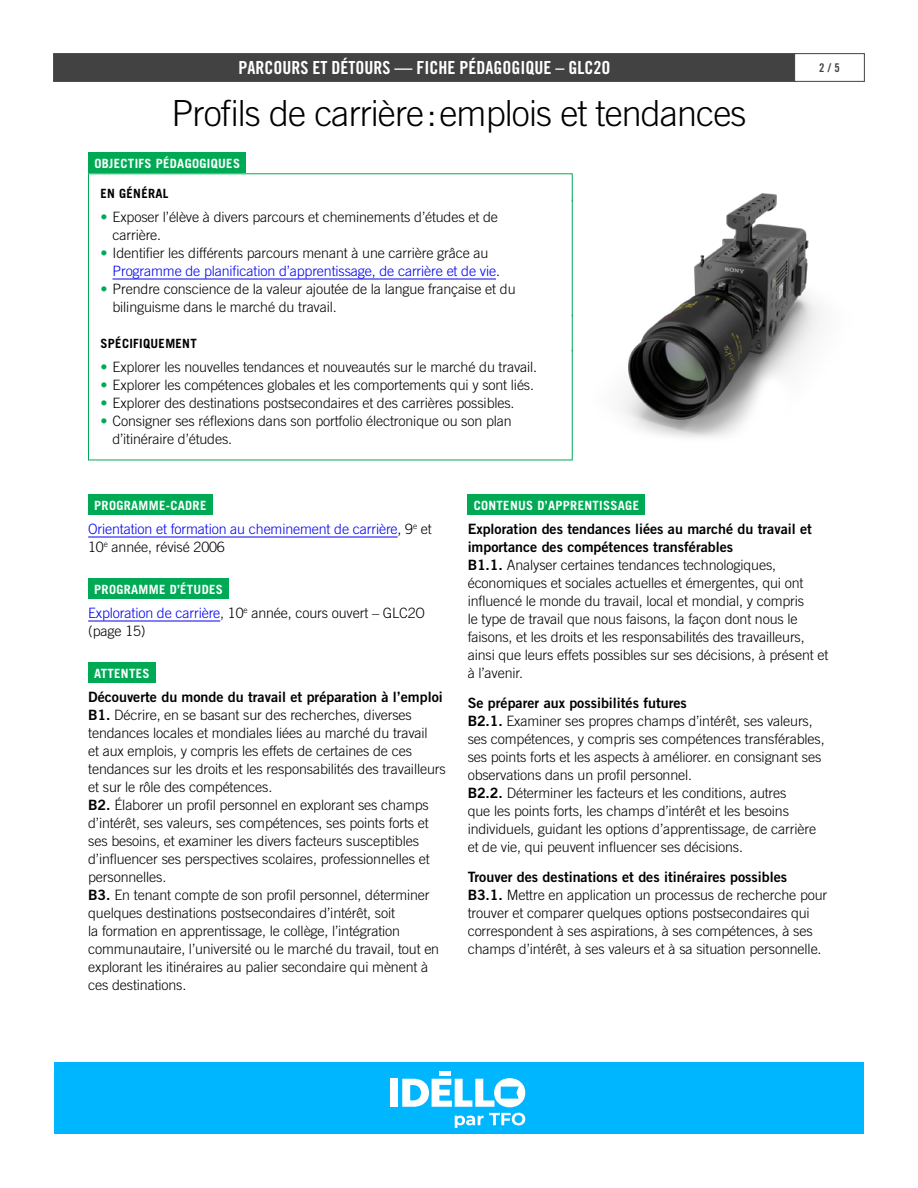
<style>
.page{position:relative;width:918px;height:1188px;background:#fff}
.page>*{position:absolute;margin:0;border:0;box-sizing:border-box;transform-origin:0 0}
.titre_page_2{font:300 36px "Trade Gothic LT Std";letter-spacing:-.025em;color:#000}
.t1{font:18px "Trade Gothic LT Std Bd Cn 20";color:#fff}
.texte_9_5_12{font:300 14.25px/18px "Trade Gothic LT Std";letter-spacing:-.01em;color:#000}
.Liste_titre{font:14.25px/18px "Trade Gothic LT Std Bd 2";color:#000}
.texte_9_5_12-2{font:300 14.25px/18px "Trade Gothic LT Std";letter-spacing:-.01em;color:#00e}
.Soustitre_1{font:700 12.75px "Trade Gothic LT Std";letter-spacing:.025em;color:#fff}
.Soustitre_3_No_Shade{font:700 12.75px "Trade Gothic LT Std";letter-spacing:.025em;color:#000}
.Soustitre_4_Paragrap{font:700 12.75px "Trade Gothic LT Std";letter-spacing:.025em;color:#000}
.t2{font:12px "Trade Gothic LT Std Bd Cn 20";color:#424242}
.s1{font-family:"Trade Gothic LT Std Cn 18";font-weight:400;color:#0a5}
.s2{color:#00e}
.s3{color:#000}
.s4{font-family:"Trade Gothic LT Std Bd 2";font-weight:400}
</style>
<div class="page">
<div style="left:54px;top:1062px;width:810px;height:72px;background:#00b6ff"></div>
<svg style="left:53px;top:53px;width:812px;height:29px;background:#515151"></svg>
<div style="left:390px;top:1079px;width:8px;height:28px;background:#fff"></div>
<svg style="left:402px;top:1078px;width:123px;height:29px"></svg>
<div style="left:439px;top:1071px;width:12px;height:5px;background:#fff"></div>
<svg style="left:455px;top:1113px;width:70px;height:14px"></svg>
<img style="left:564px;top:193px;width:257px;height:268px">
<div style="left:88px;top:153px;width:158px;height:20px;background:#0a5"></div>
<hr style="left:88px;top:200px;width:1px;height:116px;background:#0a5">
<hr style="left:572px;top:200px;width:1px;height:116px;background:#0a5">
<hr style="left:112px;top:279px;width:384px;height:1px;background:#00e">
<hr style="left:88px;top:315px;width:1px;height:37px;background:#0a5">
<hr style="left:572px;top:315px;width:1px;height:37px;background:#0a5">
<div style="left:88px;top:495px;width:124px;height:20px;background:#0a5"></div>
<hr style="left:88px;top:537px;width:310px;height:1px;background:#00e">
<div style="left:88px;top:579px;width:141px;height:20px;background:#0a5"></div>
<hr style="left:88px;top:621px;width:132px;height:1px;background:#00e">
<div style="left:88px;top:663px;width:68px;height:20px;background:#0a5"></div>
<div style="left:468px;top:495px;width:177px;height:20px;background:#0a5"></div>
<p class="t1" style="left:239px;top:57px;width:373px">PARCOURS ET DÉTOURS — FICHE PÉDAGOGIQUE – GLC2O</p>
<p class="t2" style="left:819px;top:60px;width:22px">2 / 5</p>
<h1 class="titre_page_2" style="left:172px;top:92px;width:576px">Profils de carrière:emplois et tendances</h1>
<h2 class="Soustitre_1" style="left:94px;top:156px;width:147px">OBJECTIFS PÉDAGOGIQUES</h2>
<h3 class="Soustitre_4_Paragrap" style="left:100px;top:186px;width:70px">EN GÉNÉRAL</h3>
<p class="texte_9_5_12" style="left:112px;top:208px;width:387px;text-indent:-12px"><span class="s1">•</span> Exposer l’élève à divers parcours et cheminements d’études et de carrière.</p>
<p class="texte_9_5_12" style="left:112px;top:244px;width:389px;text-indent:-12px"><span class="s1">•</span> Identifier les différents parcours menant à une carrière grâce au<br><span class="s2">Programme de planification d’apprentissage, de carrière et de vie</span>.</p>
<p class="texte_9_5_12" style="left:112px;top:280px;width:405px;text-indent:-12px"><span class="s1">•</span> Prendre conscience de la valeur ajoutée de la langue française et du bilinguisme dans le marché du travail.</p>
<h3 class="Soustitre_3_No_Shade" style="left:100px;top:336px;width:98px">SPÉCIFIQUEMENT</h3>
<p class="texte_9_5_12" style="left:100px;top:358px;width:438px"><span class="s1">•</span> Explorer les nouvelles tendances et nouveautés sur le marché du travail.</p>
<p class="texte_9_5_12" style="left:100px;top:376px;width:435px"><span class="s1">•</span> Explorer les compétences globales et les comportements qui y sont liés.</p>
<p class="texte_9_5_12" style="left:100px;top:394px;width:416px"><span class="s1">•</span> Explorer des destinations postsecondaires et des carrières possibles.</p>
<p class="texte_9_5_12" style="left:112px;top:412px;width:401px;text-indent:-12px"><span class="s1">•</span> Consigner ses réflexions dans son portfolio électronique ou son plan d’itinéraire d’études.</p>
<h2 class="Soustitre_1" style="left:94px;top:498px;width:114px">PROGRAMME-CADRE</h2>
<p class="texte_9_5_12-2" style="left:88px;top:520px;width:345px">Orientation et formation au cheminement de carrière<span class="s3">, 9</span><sup>e</sup> <span class="s3">et<br>10</span><sup>e</sup> <span class="s3">année, révisé 2006</span></p>
<h2 class="Soustitre_1" style="left:94px;top:582px;width:130px">PROGRAMME D’ÉTUDES</h2>
<p class="texte_9_5_12" style="left:88px;top:604px;width:338px"><span class="s2">Exploration de carrière</span>, 10<sup>e</sup> année, cours ouvert – GLC2O (page 15)</p>
<h2 class="Soustitre_1" style="left:94px;top:666px;width:57px">ATTENTES</h2>
<p class="Liste_titre" style="left:88px;top:688px;width:356px">Découverte du monde du travail et préparation à l’emploi</p>
<p class="texte_9_5_12" style="left:88px;top:706px;width:359px"><span class="s4">B1.</span> Décrire, en se basant sur des recherches, diverses tendances locales et mondiales liées au marché du travail<br>et aux emplois, y compris les effets de certaines de ces tendances sur les droits et les responsabilités des travailleurs et sur le rôle des compétences.</p>
<p class="texte_9_5_12" style="left:88px;top:796px;width:343px"><span class="s4">B2.</span> Élaborer un profil personnel en explorant ses champs d’intérêt, ses valeurs, ses compétences, ses points forts et ses besoins, et examiner les divers facteurs susceptibles d’influencer ses perspectives scolaires, professionnelles et personnelles.</p>
<p class="texte_9_5_12" style="left:88px;top:886px;width:353px"><span class="s4">B3.</span> En tenant compte de son profil personnel, déterminer quelques destinations postsecondaires d’intérêt, soit<br>la formation en apprentissage, le collège, l’intégration communautaire, l’université ou le marché du travail, tout en explorant les itinéraires au palier secondaire qui mènent à ces destinations.</p>
<h2 class="Soustitre_1" style="left:474px;top:498px;width:167px">CONTENUS D’APPRENTISSAGE</h2>
<p class="Liste_titre" style="left:468px;top:520px;width:346px">Exploration des tendances liées au marché du travail et importance des compétences transférables</p>
<p class="texte_9_5_12" style="left:468px;top:556px;width:362px"><span class="s4">B1.1.</span> Analyser certaines tendances technologiques, économiques et sociales actuelles et émergentes, qui ont influencé le monde du travail, local et mondial, y compris<br>le type de travail que nous faisons, la façon dont nous le faisons, et les droits et les responsabilités des travailleurs, ainsi que leurs effets possibles sur ses décisions, à présent et à l’avenir.</p>
<p class="Liste_titre" style="left:468px;top:694px;width:221px">Se préparer aux possibilités futures</p>
<p class="texte_9_5_12" style="left:468px;top:712px;width:358px"><span class="s4">B2.1.</span> Examiner ses propres champs d’intérêt, ses valeurs, ses compétences, y compris ses compétences transférables, ses points forts et les aspects à améliorer. en consignant ses observations dans un profil personnel.</p>
<p class="texte_9_5_12" style="left:468px;top:784px;width:350px"><span class="s4">B2.2.</span> Déterminer les facteurs et les conditions, autres<br>que les points forts, les champs d’intérêt et les besoins individuels, guidant les options d’apprentissage, de carrière et de vie, qui peuvent influencer ses décisions.</p>
<p class="Liste_titre" style="left:468px;top:868px;width:321px">Trouver des destinations et des itinéraires possibles</p>
<p class="texte_9_5_12" style="left:468px;top:886px;width:361px"><span class="s4">B3.1.</span> Mettre en application un processus de recherche pour trouver et comparer quelques options postsecondaires qui correspondent à ses aspirations, à ses compétences, à ses champs d’intérêt, à ses valeurs et à sa situation personnelle.</p>
</div>
